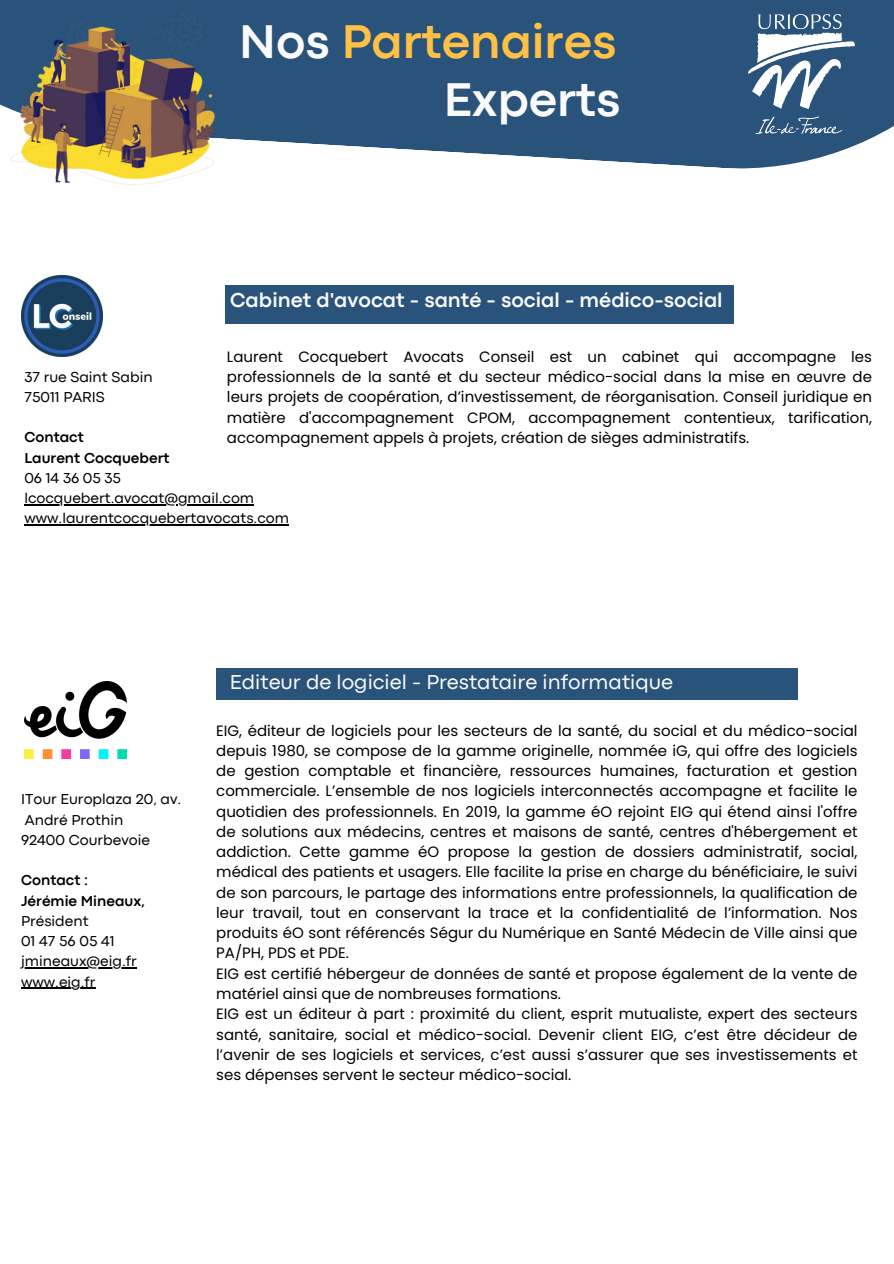
<style>
.page{position:relative;width:894px;height:1264px;background:#fff}
.page>*{position:absolute;margin:0;border:0;box-sizing:border-box;transform-origin:0 0}
.t1{font:700 49.35px/57.3px "Codec Pro";color:#fec045;text-align:right}
.t2{font:700 21px "Codec Pro";color:#fafafa}
.t3{font:21px "Codec Pro";color:#fafafa}
.t4{font:15px/20.2px "Poppins";color:#000;text-align:justify}
.t5{font:15px "Codec Pro";color:#000}
.t6{font:700 15px "Codec Pro";color:#000}
.s1{color:#fafafa}
</style>
<div class="page">
<svg style="left:0;top:0;width:893px;height:169px;background:#3f6488"></svg>
<img style="left:11px;top:14px;width:228px;height:171px">
<img style="left:748px;top:14px;width:105px;height:120px">
<div style="left:225px;top:285px;width:508px;height:39px;background:#2a537b"></div>
<img style="left:21px;top:275px;width:81px;height:81px">
<hr style="left:24px;top:504px;width:230px;height:1px;background:#000">
<hr style="left:24px;top:524px;width:265px;height:1px;background:#000">
<img style="left:24px;top:681px;width:103px;height:77px">
<div style="left:216px;top:668px;width:582px;height:32px;background:#2a537b"></div>
<hr style="left:21px;top:967px;width:116px;height:1px;background:#000">
<hr style="left:21px;top:987px;width:75px;height:1px;background:#000">
<p class="t1" style="left:239px;top:17px;width:382px"><span class="s1">Nos</span> Partenaires<br><span class="s1">Experts</span></p>
<p class="t2" style="left:230px;top:292px;width:494px">Cabinet d'avocat - santé - social - médico-social</p>
<p class="t4" style="left:227px;top:346px;width:646px">Laurent Cocquebert Avocats Conseil est un cabinet qui accompagne les professionnels de la santé et du secteur médico-social dans la mise en œuvre de leurs projets de coopération, d’investissement, de réorganisation. Conseil juridique en matière d'accompagnement CPOM, accompagnement contentieux, tarification, accompagnement appels à projets, création de sièges administratifs.</p>
<h1 class="t5" style="left:24px;top:371px;width:130px">37 rue Saint Sabin</h1>
<p class="t5" style="left:24px;top:391px;width:82px">75011 PARIS</p>
<h2 class="t6" style="left:24px;top:432px;width:61px">Contact</h2>
<p class="t6" style="left:24px;top:452px;width:147px">Laurent Cocquebert</p>
<p class="t5" style="left:24px;top:472px;width:98px">06 14 36 05 35</p>
<p class="t5" style="left:24px;top:493px;width:231px">lcocquebert.avocat@gmail.com</p>
<p class="t5" style="left:24px;top:513px;width:266px">www.laurentcocquebertavocats.com</p>
<p class="t5" style="left:21px;top:794px;width:162px">ITour Europlaza 20, av.</p>
<p class="t5" style="left:25px;top:814px;width:100px">André Prothin</p>
<p class="t5" style="left:21px;top:834px;width:130px">92400 Courbevoie</p>
<p class="t6" style="left:21px;top:875px;width:69px">Contact :</p>
<p class="t6" style="left:21px;top:895px;width:125px">Jérémie Mineaux,</p>
<p class="t5" style="left:21px;top:915px;width:69px">Président</p>
<p class="t5" style="left:21px;top:935px;width:95px">01 47 56 05 41</p>
<p class="t5" style="left:21px;top:956px;width:117px">jmineaux@eig.fr</p>
<p class="t5" style="left:21px;top:976px;width:76px">www.eig.fr</p>
<p class="t3" style="left:230px;top:675px;width:444px">Editeur de logiciel - Prestataire informatique</p>
<p class="t4" style="left:216px;top:720px;width:642px">EIG, éditeur de logiciels pour les secteurs de la santé, du social et du médico-social depuis 1980, se compose de la gamme originelle, nommée iG, qui offre des logiciels de gestion comptable et financière, ressources humaines, facturation et gestion commerciale. L’ensemble de nos logiciels interconnectés accompagne et facilite le quotidien des professionnels. En 2019, la gamme éO rejoint EIG qui étend ainsi l'offre de solutions aux médecins, centres et maisons de santé, centres d'hébergement et addiction. Cette gamme éO propose la gestion de dossiers administratif, social, médical des patients et usagers. Elle facilite la prise en charge du bénéficiaire, le suivi de son parcours, le partage des informations entre professionnels, la qualification de leur travail, tout en conservant la trace et la confidentialité de l’information. Nos produits éO sont référencés Ségur du Numérique en Santé Médecin de Ville ainsi que PA/PH, PDS et PDE.</p>
<h3 class="t4" style="left:216px;top:963px;width:642px">EIG est certifié hébergeur de données de santé et propose également de la vente de matériel ainsi que de nombreuses formations.</h3>
<p class="t4" style="left:216px;top:1003px;width:642px">EIG est un éditeur à part : proximité du client, esprit mutualiste, expert des secteurs santé, sanitaire, social et médico-social. Devenir client EIG, c’est être décideur de l’avenir de ses logiciels et services, c’est aussi s’assurer que ses investissements et ses dépenses servent le secteur médico-social.</p>
</div>
